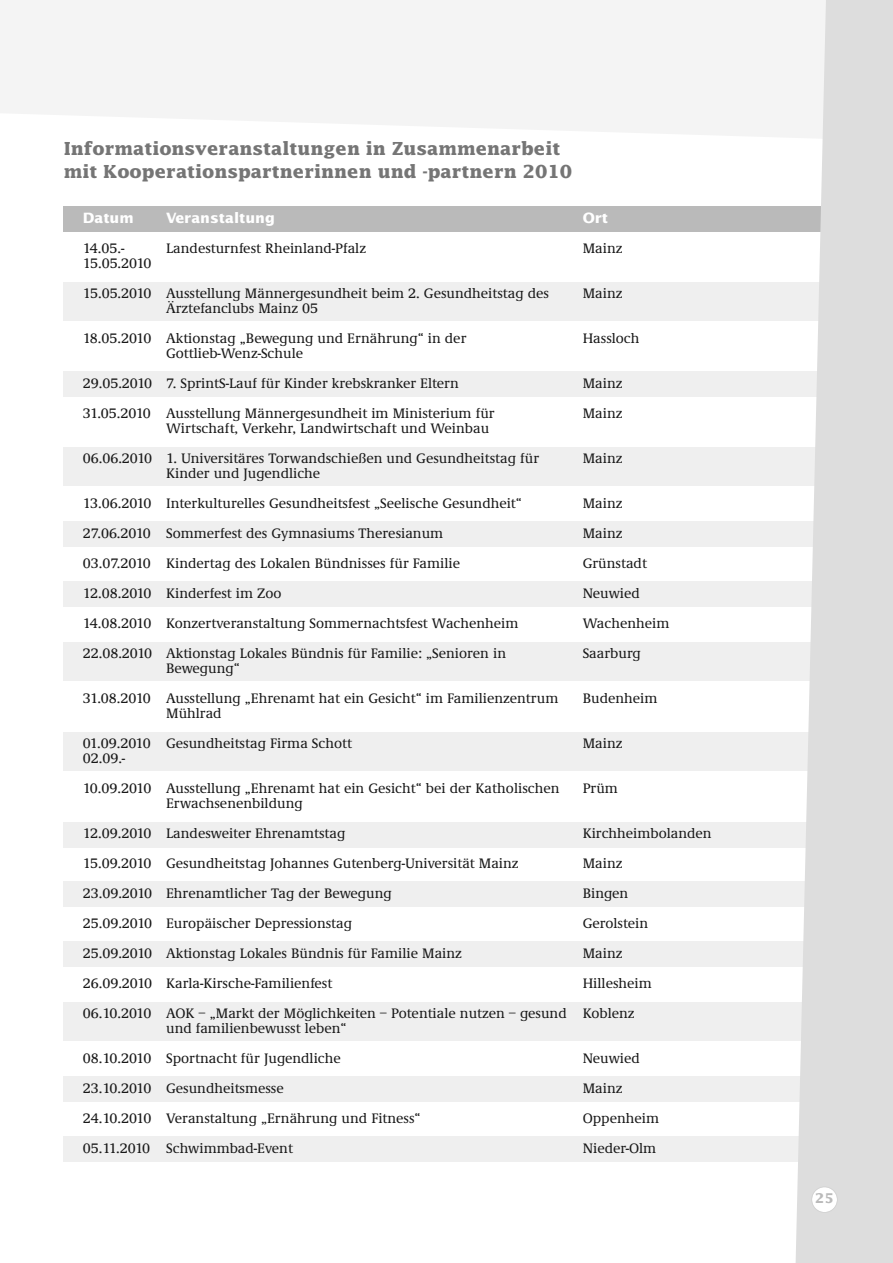
<style>
.page{position:relative;width:893px;height:1263px;background:#fff}
.page>*{position:absolute;margin:0;border:0;box-sizing:border-box;transform-origin:0 0}
.t1{font:700 18px/22.5px "Lucida";color:#757575}
.t2{font:500 14.25px/30px "Demos EF";color:#191919}
.t3{font:700 14.25px "Lucida Sans";color:#fff}
.t4{font:500 14.25px/30px "Demos EF";letter-spacing:-.03em;color:#191919}
.t5{font:500 14.25px/15px "Demos EF";letter-spacing:-.05em;color:#191919}
.t6{font:700 13.5px "Lucida";color:#bababa}
</style>
<div class="page">
<div style="left:64px;top:207px;width:829px;height:25px;background:#bababa"></div>
<div style="left:64px;top:282px;width:829px;height:39px;background:#efefef"></div>
<div style="left:64px;top:371px;width:829px;height:25px;background:#efefef"></div>
<div style="left:64px;top:447px;width:829px;height:39px;background:#efefef"></div>
<div style="left:64px;top:521px;width:829px;height:25px;background:#efefef"></div>
<div style="left:64px;top:581px;width:829px;height:25px;background:#efefef"></div>
<div style="left:64px;top:642px;width:829px;height:39px;background:#efefef"></div>
<div style="left:64px;top:732px;width:829px;height:39px;background:#efefef"></div>
<div style="left:64px;top:822px;width:829px;height:26px;background:#efefef"></div>
<div style="left:64px;top:881px;width:829px;height:25px;background:#efefef"></div>
<div style="left:64px;top:941px;width:829px;height:25px;background:#efefef"></div>
<div style="left:64px;top:1002px;width:829px;height:39px;background:#efefef"></div>
<div style="left:64px;top:1076px;width:829px;height:25px;background:#efefef"></div>
<div style="left:64px;top:1136px;width:829px;height:25px;background:#efefef"></div>
<svg style="left:0;top:0;width:795px;height:137px;fill:#f4f4f4"></svg>
<svg style="left:795px;top:0;width:98px;height:1263px;fill:#ddd"></svg>
<div style="left:812px;top:1187px;width:25px;height:25px;background:#fff;border-radius:50%"></div>
<div style="left:811px;top:1186px;width:27px;height:27px;border:2px solid #d1d1d1;border-radius:50%"></div>
<p class="t1" style="left:64px;top:138px;width:510px">Informationsveranstaltungen in Zusammenarbeit mit Kooperationspartnerinnen und -partnern 2010</p>
<p class="t3" style="left:83px;top:212px;width:52px">Datum</p>
<p class="t5" style="left:83px;top:240px;width:70px">14.05.-<br>15.05.2010</p>
<p class="t2" style="left:83px;top:278px;width:70px">15.05.2010</p>
<p class="t2" style="left:83px;top:323px;width:70px">18.05.2010</p>
<p class="t4" style="left:83px;top:368px;width:71px">29.05.2010<br>31.05.2010</p>
<p class="t2" style="left:83px;top:443px;width:71px">06.06.2010</p>
<p class="t2" style="left:83px;top:488px;width:71px;text-align:justify">13.06.2010<br>27.06.2010<br>03.07.2010<br>12.08.2010<br>14.08.2010<br>22.08.2010</p>
<p class="t2" style="left:83px;top:683px;width:69px">31.08.2010</p>
<p class="t2" style="left:83px;top:735px;width:69px;line-height:15px">01.09.2010<br>02.09.-</p>
<p class="t2" style="left:83px;top:773px;width:70px">10.09.2010</p>
<p class="t2" style="left:83px;top:818px;width:71px;text-align:justify">12.09.2010<br>15.09.2010<br>23.09.2010<br>25.09.2010<br>25.09.2010<br>26.09.2010<br>06.10.2010</p>
<p class="t2" style="left:83px;top:1043px;width:70px;text-align:justify">08.10.2010<br>23.10.2010<br>24.10.2010<br>05.11.2010</p>
<p class="t3" style="left:166px;top:212px;width:110px">Veranstaltung</p>
<p class="t2" style="left:166px;top:233px;width:201px">Landesturnfest Rheinland-Pfalz</p>
<p class="t2" style="left:166px;top:285px;width:385px;line-height:15px">Ausstellung Männergesundheit beim 2. Gesundheitstag des<br>Ärztefanclubs Mainz 05</p>
<p class="t2" style="left:166px;top:330px;width:302px;line-height:15px">Aktionstag „Bewegung und Ernährung“ in der<br>Gottlieb-Wenz-Schule</p>
<p class="t2" style="left:166px;top:368px;width:330px">7. SprintS-Lauf für Kinder krebskranker Eltern<br>Ausstellung Männergesundheit im Ministerium für</p>
<p class="t2" style="left:166px;top:413px;width:325px">Wirtschaft, Verkehr, Landwirtschaft und Weinbau</p>
<p class="t2" style="left:166px;top:450px;width:375px;line-height:15px">1. Universitäres Torwandschießen und Gesundheitstag für<br>Kinder und Jugendliche</p>
<p class="t2" style="left:166px;top:488px;width:357px">Interkulturelles Gesundheitsfest „Seelische Gesundheit“ Sommerfest des Gymnasiums Theresianum<br>Kindertag des Lokalen Bündnisses für Familie Kinderfest im Zoo<br>Konzertveranstaltung Sommernachtsfest Wachenheim Aktionstag Lokales Bündnis für Familie: „Senioren in</p>
<p class="t2" style="left:166px;top:653px;width:394px">Bewegung“<br>Ausstellung „Ehrenamt hat ein Gesicht“ im Familienzentrum</p>
<p class="t2" style="left:166px;top:698px;width:187px">Mühlrad<br>Gesundheitstag Firma Schott</p>
<p class="t2" style="left:166px;top:780px;width:395px;line-height:15px">Ausstellung „Ehrenamt hat ein Gesicht“ bei der Katholischen<br>Erwachsenenbildung</p>
<p class="t2" style="left:166px;top:818px;width:402px">Landesweiter Ehrenamtstag<br>Gesundheitstag Johannes Gutenberg-Universität Mainz Ehrenamtlicher Tag der Bewegung<br>Europäischer Depressionstag<br>Aktionstag Lokales Bündnis für Familie Mainz Karla-Kirsche-Familienfest<br>AOK – „Markt der Möglichkeiten – Potentiale nutzen – gesund</p>
<p class="t2" style="left:166px;top:1013px;width:256px">und familienbewusst leben“<br>Sportnacht für Jugendliche<br>Gesundheitsmesse<br>Veranstaltung „Ernährung und Fitness“<br>Schwimmbad-Event</p>
<p class="t3" style="left:583px;top:212px;width:27px">Ort</p>
<p class="t2" style="left:583px;top:233px;width:41px">Mainz</p>
<p class="t2" style="left:583px;top:278px;width:41px">Mainz</p>
<p class="t2" style="left:583px;top:323px;width:58px">Hassloch</p>
<p class="t2" style="left:583px;top:368px;width:41px">Mainz<br>Mainz</p>
<p class="t2" style="left:583px;top:443px;width:41px">Mainz</p>
<p class="t2" style="left:583px;top:488px;width:88px">Mainz<br>Mainz<br>Grünstadt<br>Neuwied<br>Wachenheim<br>Saarburg</p>
<p class="t2" style="left:583px;top:683px;width:76px">Budenheim</p>
<p class="t2" style="left:583px;top:728px;width:41px">Mainz</p>
<p class="t2" style="left:583px;top:773px;width:37px">Prüm</p>
<p class="t2" style="left:583px;top:818px;width:131px">Kirchheimbolanden<br>Mainz<br>Bingen<br>Gerolstein<br>Mainz<br>Hillesheim<br>Koblenz</p>
<p class="t2" style="left:583px;top:1043px;width:78px">Neuwied<br>Mainz<br>Oppenheim<br>Nieder-Olm</p>
<p class="t6" style="left:815px;top:1190px;width:20px">25</p>
</div>
